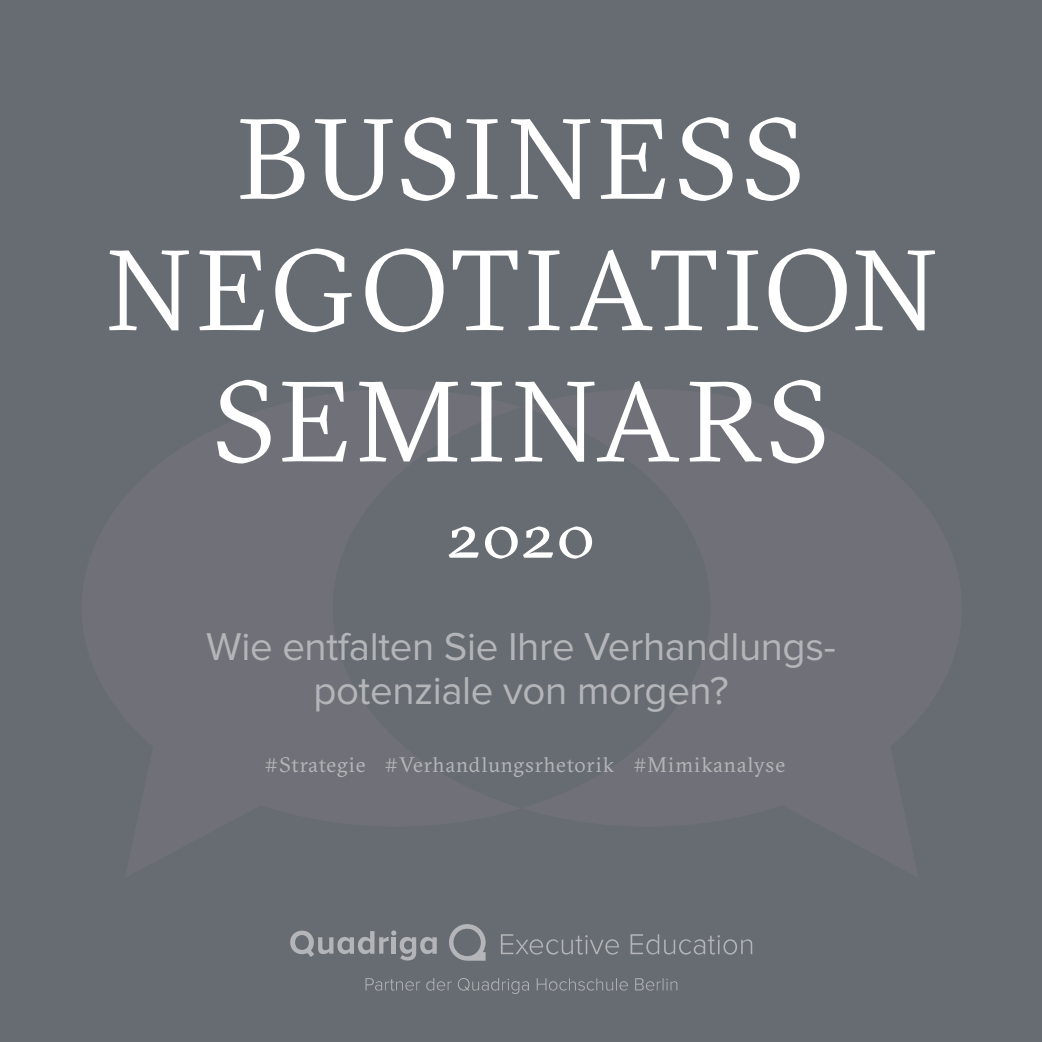
<style>
.page{position:relative;width:1042px;height:1042px;background:#676c72}
.page>*{position:absolute;margin:0;border:0;box-sizing:border-box;transform-origin:0 0}
.t1{font:113.75px/131.2px "GT Sectra";letter-spacing:.04em;color:#fff;text-align:center}
.t2{font:64.75px "GT Sectra";color:#fff}
.t3{font:40.25px/43.8px "Proxima Nova";letter-spacing:-.01em;color:#b3b5b8;text-align:center}
.t4{font:21px "GT Sectra";letter-spacing:.045em;color:#b3b5b8}
</style>
<div class="page">
<svg style="left:449px;top:924px;width:37px;height:36px"></svg>
<svg style="left:290px;top:930px;width:147px;height:31px"></svg>
<svg style="left:501px;top:934px;width:251px;height:20px"></svg>
<svg style="left:365px;top:978px;width:312px;height:16px"></svg>
<h1 class="t1" style="left:106px;top:97px;width:832px">BUSINESS<br>NEGOTIATION<br>SEMINARS</h1>
<h2 class="t2" style="left:447px;top:499px;width:149px">2020</h2>
<p class="t3" style="left:206px;top:627px;width:631px">Wie entfalten Sie Ihre Verhandlungs&shy;potenziale von morgen?</p>
<p class="t4" style="left:265px;top:752px;width:522px">#Strategie #Verhandlungsrhetorik #Mimikanalyse</p>
</div>
